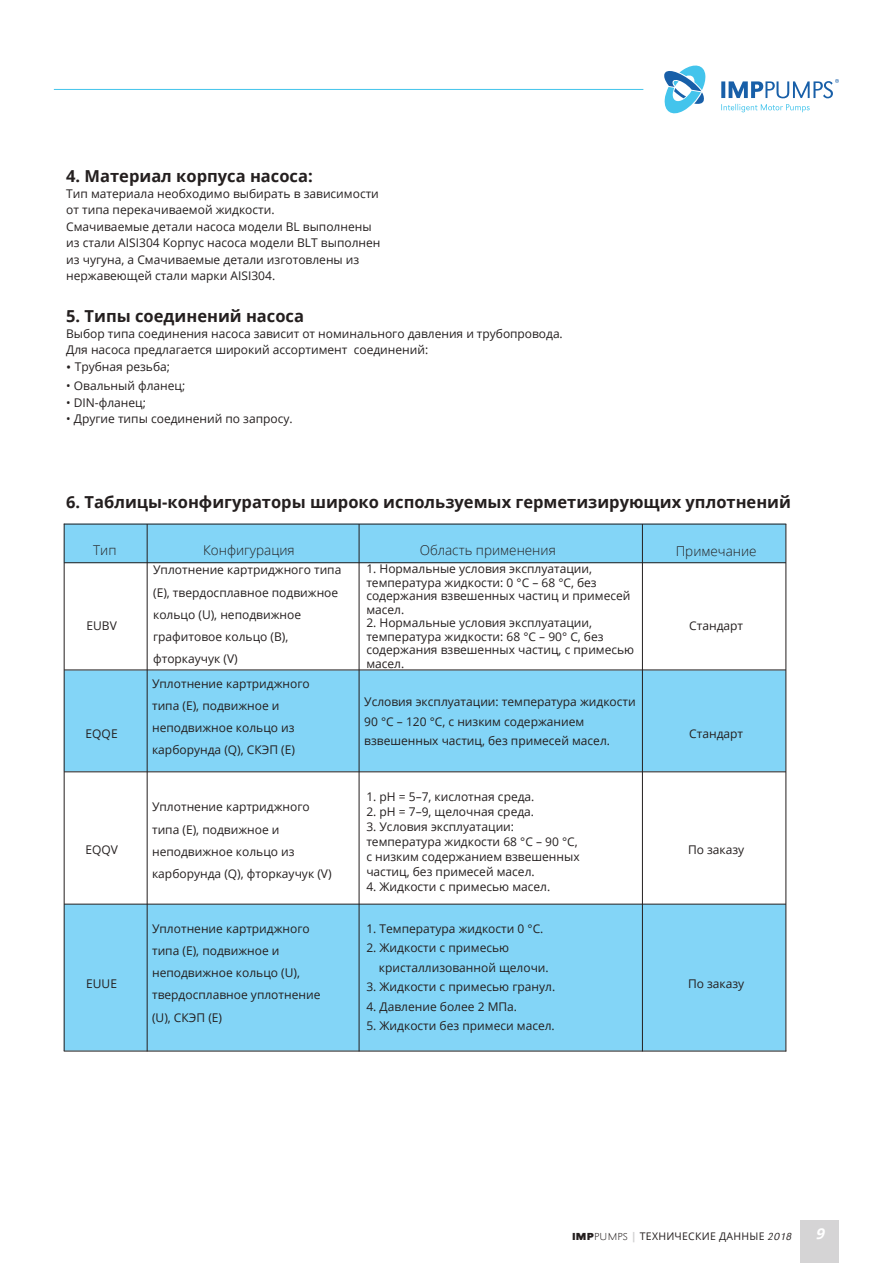
<style>
.page{position:relative;width:893px;height:1263px;background:#fff}
.page>*{position:absolute;margin:0;border:0;box-sizing:border-box;transform-origin:0 0}
.t1{font:700 16.5px "Open Sans";color:#241f1f}
.t2{font:italic 700 15px "Open Sans";color:#fff}
.t3{font:300 13.5px "Open Sans";color:#241f1f}
.t4{font:12px/22.2px "Open Sans";color:#241f1f}
.t5{font:10.5px "Open Sans";letter-spacing:.025em;color:#241f1f}
.s1{font-size:13.5px}
.s2{font-family:"URW Grotesk Wid Regular 4"}
.s3{font-family:"URW Grotesk Ext Wid";font-weight:300;font-stretch:expanded}
.s4{font-weight:800;color:#d5d4d5}
.s5{font-family:"URW Grotesk Wid";font-weight:300;font-style:italic}
</style>
<div class="page">
<div style="left:800px;top:1220px;width:39px;height:43px;background:#d5d4d5"></div>
<svg style="left:664px;top:65px;width:42px;height:49px"></svg>
<svg style="left:721px;top:79px;width:118px;height:19px"></svg>
<svg style="left:721px;top:104px;width:89px;height:8px"></svg>
<hr style="left:54px;top:89px;width:589px;height:1px;background:#43c4ec">
<div style="left:64px;top:524px;width:722px;height:39px;background:#83d5f7"></div>
<div style="left:64px;top:670px;width:722px;height:101px;background:#83d5f7"></div>
<div style="left:64px;top:904px;width:722px;height:147px;background:#83d5f7"></div>
<hr style="left:64px;top:524px;width:722px;height:1px;background:#241f1f">
<hr style="left:64px;top:562px;width:722px;height:1px;background:#241f1f">
<hr style="left:64px;top:669px;width:722px;height:1px;background:#241f1f">
<hr style="left:64px;top:771px;width:722px;height:1px;background:#241f1f">
<hr style="left:64px;top:904px;width:722px;height:1px;background:#241f1f">
<hr style="left:785px;top:524px;width:1px;height:527px;background:#241f1f">
<hr style="left:64px;top:524px;width:1px;height:527px;background:#241f1f">
<hr style="left:147px;top:524px;width:1px;height:527px;background:#241f1f">
<hr style="left:359px;top:524px;width:1px;height:527px;background:#241f1f">
<hr style="left:642px;top:524px;width:1px;height:527px;background:#241f1f">
<hr style="left:64px;top:1051px;width:722px;height:1px;background:#241f1f">
<h1 class="t1" style="left:66px;top:164px;width:248px">4. Материал корпуса насоса:</h1>
<p class="t4" style="left:66px;top:185px;width:316px;line-height:16.5px">Тип материала необходимо выбирать в зависимости от типа перекачиваемой жидкости.<br>Смачиваемые детали насоса модели BL выполнены из стали AISI304 Корпус насоса модели BLT выполнен из чугуна, а Смачиваемые детали изготовлены из нержавеющей стали марки AISI304.</p>
<h1 class="t1" style="left:66px;top:304px;width:239px">5. Типы соединений насоса</h1>
<p class="t4" style="left:66px;top:325px;width:498px;line-height:16.5px">Выбор типа соединения насоса зависит от номинального давления и трубопровода.<br>Для насоса предлагается широкий ассортимент соединений:</p>
<p class="t4" style="left:66px;top:355px;width:105px"><span class="s1">•</span> Трубная резьба;</p>
<p class="t4" style="left:66px;top:374px;width:121px">• Овальный фланец;</p>
<p class="t4" style="left:66px;top:391px;width:81px">• DIN-фланец;</p>
<p class="t4" style="left:66px;top:407px;width:228px">• Другие типы соединений по запросу.</p>
<h1 class="t1" style="left:66px;top:490px;width:726px">6. Таблицы-конфигураторы широко используемых герметизирующих уплотнений</h1>
<p class="t3" style="left:93px;top:541px;width:25px">Тип</p>
<p class="t3" style="left:420px;top:541px;width:138px">Область применения</p>
<p class="t3" style="left:676px;top:542px;width:83px">Примечание</p>
<p class="t3" style="left:203px;top:541px;width:93px">Конфигурация</p>
<p class="t4" style="left:153px;top:558px;width:190px">Уплотнение картриджного типа (E), твердосплавное подвижное кольцо (U), неподвижное графитовое кольцо (B), фторкаучук (V)</p>
<p class="t4" style="left:152px;top:672px;width:159px">Уплотнение картриджного типа (E), подвижное и неподвижное кольцо из карборунда (Q), СКЭП (E)</p>
<p class="t4" style="left:366px;top:562px;width:266px;line-height:13.5px">1. Нормальные условия эксплуатации, температура жидкости: 0 °C – 68 °C, без содержания взвешенных частиц и примесей масел.</p>
<p class="t4" style="left:366px;top:616px;width:269px;line-height:13.5px">2. Нормальные условия эксплуатации, температура жидкости: 68 °C – 90° C, без содержания взвешенных частиц, с примесью масел.</p>
<p class="t4" style="left:364px;top:692px;width:273px;line-height:19.5px">Условия эксплуатации: температура жидкости<br>90 °C – 120 °C, с низким содержанием взвешенных частиц, без примесей масел.</p>
<p class="t4" style="left:86px;top:614px;width:32px">EUBV</p>
<p class="t4" style="left:689px;top:614px;width:55px">Стандарт</p>
<p class="t4" style="left:86px;top:722px;width:34px">EQQE</p>
<p class="t4" style="left:689px;top:722px;width:55px">Стандарт</p>
<p class="t4" style="left:85px;top:838px;width:34px">EQQV</p>
<p class="t4" style="left:86px;top:972px;width:32px">EUUE</p>
<p class="t4" style="left:152px;top:795px;width:181px">Уплотнение картриджного типа (E), подвижное и неподвижное кольцо из карборунда (Q), фторкаучук (V)</p>
<p class="t4" style="left:152px;top:917px;width:170px">Уплотнение картриджного типа (E), подвижное и неподвижное кольцо (U), твердосплавное уплотнение (U), СКЭП (E)</p>
<p class="t4" style="left:366px;top:785px;width:170px">1. pH = 5–7, кислотная среда.</p>
<p class="t4" style="left:366px;top:800px;width:169px">2. pH = 7–9, щелочная среда.</p>
<p class="t4" style="left:366px;top:819px;width:215px;line-height:15px">3. Условия эксплуатации: температура жидкости 68 °C – 90 °C, с низким содержанием взвешенных частиц, без примесей масел.</p>
<p class="t4" style="left:366px;top:875px;width:185px">4. Жидкости с примесью масел.</p>
<p class="t4" style="left:366px;top:917px;width:179px">1. Температура жидкости 0 °C.</p>
<p class="t4" style="left:379px;top:938px;width:171px;line-height:19.5px;text-indent:-12px">2. Жидкости с примесью кристаллизованной щелочи.</p>
<p class="t4" style="left:366px;top:975px;width:190px">3. Жидкости с примесью гранул.</p>
<p class="t4" style="left:366px;top:995px;width:152px">4. Давление более 2 МПа.</p>
<p class="t4" style="left:366px;top:1014px;width:190px">5. Жидкости без примеси масел.</p>
<p class="t4" style="left:688px;top:838px;width:58px">По заказу</p>
<p class="t4" style="left:688px;top:972px;width:58px">По заказу</p>
<p class="t5" style="left:572px;top:1229px;width:221px"><span class="s2">IMP</span><span class="s3">PUMPS</span> <span class="s4">|</span> ТЕХНИЧЕСКИЕ ДАННЫЕ <span class="s5">2018</span></p>
<p class="t2" style="left:815px;top:1223px;width:14px">9</p>
</div>
